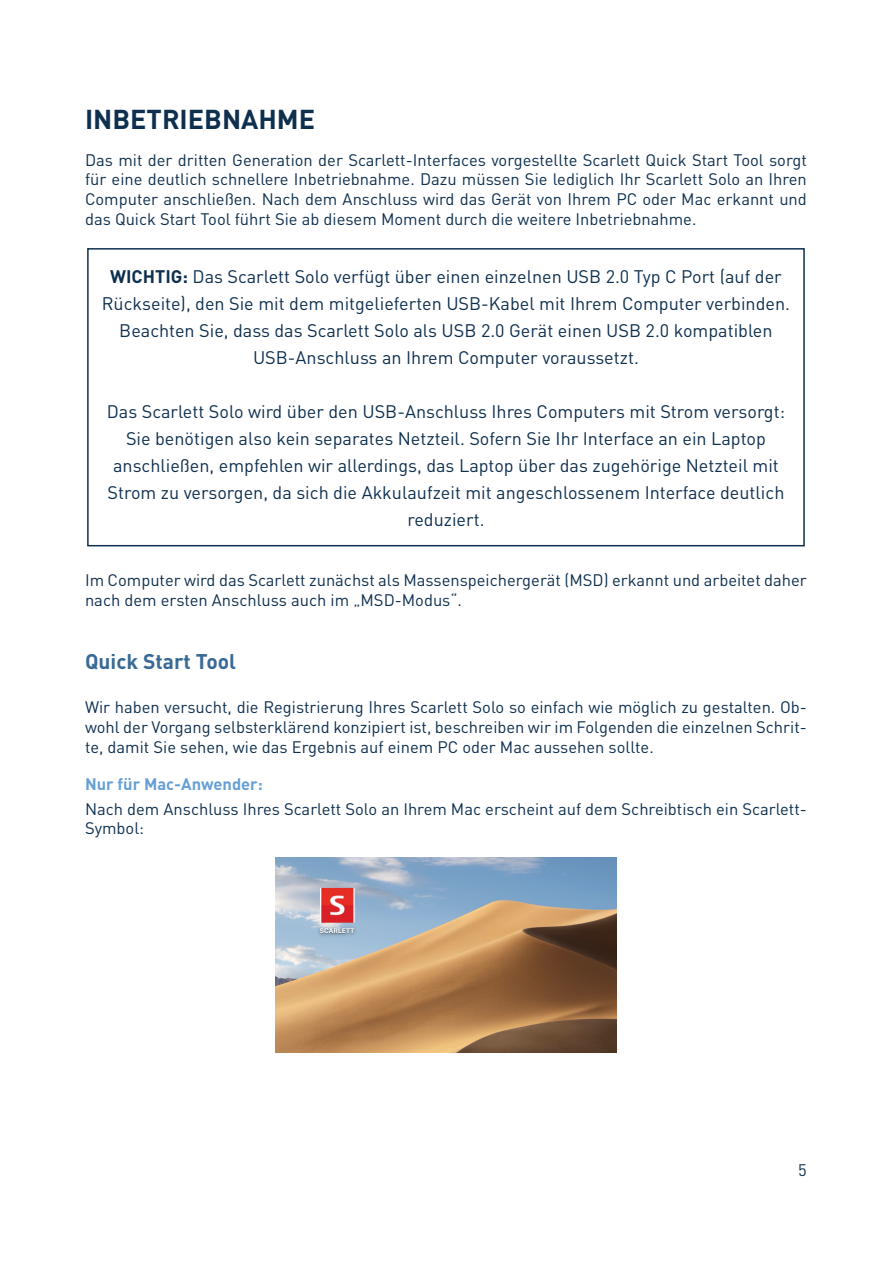
<style>
.page{position:relative;width:893px;height:1263px;background:#fff}
.page>*{position:absolute;margin:0;border:0;box-sizing:border-box;transform-origin:0 0}
.t1{font:700 27px "DIN";color:#0e2f4e}
.t2{font:700 21px "DIN";color:#396a96}
.t3{font:18px/27px "DIN";color:#0e2f4e;text-align:center}
.t4{font:16.5px/19.8px "DIN";color:#0e2f4e;text-align:justify}
.t5{font:700 16.5px "DIN";color:#669fd5}
.s1{font-weight:700}
</style>
<div class="page">
<div style="left:87px;top:248px;width:718px;height:298px;border:2px solid #0e2f4e"></div>
<img style="left:276px;top:857px;width:340px;height:195px">
<h1 class="t1" style="left:85px;top:101px;width:232px">INBETRIEBNAHME</h1>
<p class="t4" style="left:85px;top:149px;width:723px">Das mit der dritten Generation der Scarlett-Interfaces vorgestellte Scarlett Quick Start Tool sorgt für eine deutlich schnellere Inbetriebnahme. Dazu müssen Sie lediglich Ihr Scarlett Solo an Ihren Computer anschließen. Nach dem Anschluss wird das Gerät von Ihrem PC oder Mac erkannt und das Quick Start Tool führt Sie ab diesem Moment durch die weitere Inbetriebnahme.</p>
<p class="t3" style="left:102px;top:263px;width:690px"><span class="s1">WICHTIG:</span> Das Scarlett Solo verfügt über einen einzelnen USB 2.0 Typ C Port (auf der Rückseite), den Sie mit dem mitgelieferten USB-Kabel mit Ihrem Computer verbinden.<br>Beachten Sie, dass das Scarlett Solo als USB 2.0 Gerät einen USB 2.0 kompatiblen USB-Anschluss an Ihrem Computer voraussetzt.</p>
<p class="t3" style="left:107px;top:398px;width:680px">Das Scarlett Solo wird über den USB-Anschluss Ihres Computers mit Strom versorgt:<br>Sie benötigen also kein separates Netzteil. Sofern Sie Ihr Interface an ein Laptop anschließen, empfehlen wir allerdings, das Laptop über das zugehörige Netzteil mit Strom zu versorgen, da sich die Akkulaufzeit mit angeschlossenem Interface deutlich reduziert.</p>
<p class="t4" style="left:85px;top:570px;width:723px">Im Computer wird das Scarlett zunächst als Massenspeichergerät (MSD) erkannt und arbeitet daher nach dem ersten Anschluss auch im „MSD-Modus“.</p>
<p class="t2" style="left:85px;top:647px;width:153px">Quick Start Tool</p>
<p class="t4" style="left:85px;top:697px;width:723px">Wir haben versucht, die Registrierung Ihres Scarlett Solo so einfach wie möglich zu gestalten. Ob&shy;wohl der Vorgang selbsterklärend konzipiert ist, beschreiben wir im Folgenden die einzelnen Schrit&shy;te, damit Sie sehen, wie das Ergebnis auf einem PC oder Mac aussehen sollte.</p>
<p class="t5" style="left:85px;top:774px;width:179px">Nur für Mac-Anwender:</p>
<p class="t4" style="left:85px;top:798px;width:723px">Nach dem Anschluss Ihres Scarlett Solo an Ihrem Mac erscheint auf dem Schreibtisch ein Scarlett-<br>Symbol:</p>
<p class="t4" style="left:798px;top:1160px;width:10px">5</p>
</div>
